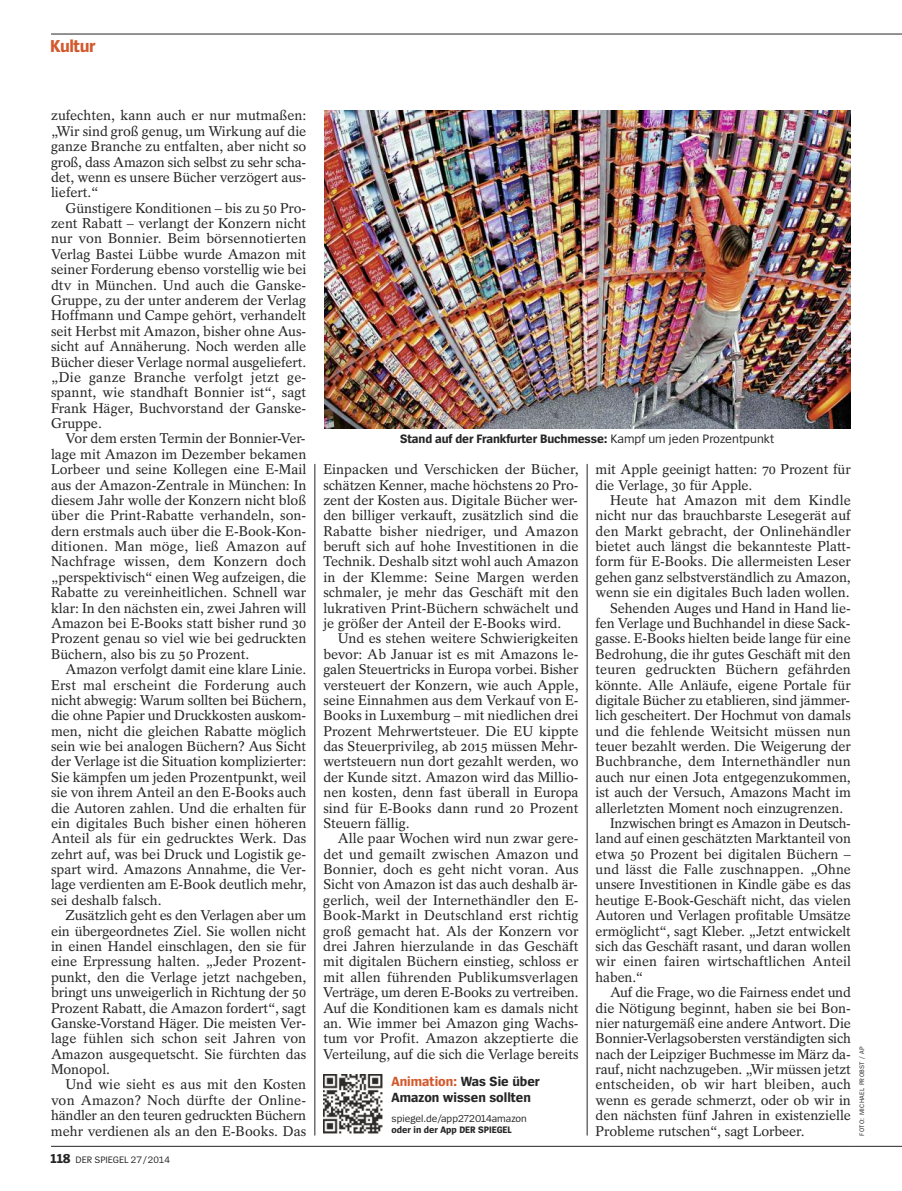
<style>
.page{position:relative;width:902px;height:1191px;background:#fff}
.page>*{position:absolute;margin:0;border:0;box-sizing:border-box;transform-origin:0 0}
.t1{font:700 18px "Spiegel Sans";letter-spacing:-.025em;color:#d3592c}
.t2{font:14.1px/15.5px "Spiegel Serif";letter-spacing:-.005em;color:#272627;text-align:justify}
.t3{font:14.1px "Spiegel Serif";letter-spacing:.015em;color:#272627}
.t4{font:700 13.8px/16.5px "Spiegel Sans";color:#272627}
.t5{font:700 12.75px "Spiegel Sans";letter-spacing:-.01em;color:#272627}
.t6{font:10.5px "Spiegel Sans";color:#272627}
.t7{font:700 9.9px "Spiegel Sans";color:#272627}
.t8{font:9.75px "Spiegel Sans";letter-spacing:-.005em;color:#272627}
.t9{font:6.75px "Spiegel Sans";letter-spacing:.05em;color:#272627}
.s1{font-weight:700;font-size:13.5px}
.s2{font-weight:400}
.s3{color:#d3592c}
</style>
<div class="page">
<hr style="left:51px;top:34px;width:799px;height:1px;background:#272627">
<hr style="left:850px;top:34px;width:51px;height:1px;background:#272627">
<hr style="left:51px;top:1146px;width:799px;height:1px;background:#272627">
<hr style="left:850px;top:1146px;width:51px;height:1px;background:#272627">
<hr style="left:314px;top:464px;width:1px;height:671px;background:#272627">
<hr style="left:587px;top:464px;width:1px;height:671px;background:#272627">
<img style="left:324px;top:110px;width:526px;height:318px">
<img style="left:323px;top:1074px;width:60px;height:59px">
<p class="t1" style="left:50px;top:39px;width:47px">Kultur</p>
<p class="t2" style="left:51px;top:109px;width:257px">zufechten, kann auch er nur mutmaßen: „Wir sind groß genug, um Wirkung auf die ganze Branche zu entfalten, aber nicht so groß, dass Amazon sich selbst zu sehr scha&shy;det, wenn es unsere Bücher verzögert aus&shy;liefert.“</p>
<p class="t2" style="left:51px;top:202px;width:257px;text-indent:14px">Günstigere Konditionen – bis zu 50 Pro&shy;zent Rabatt – verlangt der Konzern nicht nur von Bonnier. Beim börsennotierten Verlag Bastei Lübbe wurde Amazon mit seiner Forderung ebenso vorstellig wie bei dtv in München. Und auch die Ganske-Gruppe, zu der unter anderem der Verlag Hoffmann und Campe gehört, verhandelt seit Herbst mit Amazon, bisher ohne Aus&shy;sicht auf Annäherung. Noch werden alle Bücher dieser Verlage normal ausgeliefert. „Die ganze Branche verfolgt jetzt ge&shy;spannt, wie standhaft Bonnier ist“, sagt Frank Häger, Buchvorstand der Ganske-Gruppe.</p>
<p class="t2" style="left:51px;top:432px;width:257px;text-indent:14px">Vor dem ersten Termin der Bonnier-Ver&shy;lage mit Amazon im Dezember bekamen Lorbeer und seine Kollegen eine E-Mail aus der Amazon-Zentrale in München: In diesem Jahr wolle der Konzern nicht bloß über die Print-Rabatte verhandeln, son&shy;dern erstmals auch über die E-Book-Kon&shy;ditionen. Man möge, ließ Amazon auf Nachfrage wissen, dem Konzern doch „perspektivisch“ einen Weg aufzeigen, die Rabatte zu vereinheitlichen. Schnell war klar: In den nächsten ein, zwei Jahren will Amazon bei E-Books statt bisher rund 30<br>Prozent genau so viel wie bei gedruckten Büchern, also bis zu 50 Prozent.</p>
<p class="t2" style="left:51px;top:663px;width:257px;text-indent:14px">Amazon verfolgt damit eine klare Linie.<br>Erst mal erscheint die Forderung auch nicht abwegig: Warum sollten bei Büchern, die ohne Papier und Druckkosten auskom&shy;men, nicht die gleichen Rabatte möglich sein wie bei analogen Büchern? Aus Sicht der Verlage ist die Situation komplizierter:<br>Sie kämpfen um jeden Prozentpunkt, weil sie von ihrem Anteil an den E-Books auch die Autoren zahlen. Und die erhalten für ein digitales Buch bisher einen höheren Anteil als für ein gedrucktes Werk. Das zehrt auf, was bei Druck und Logistik ge&shy;spart wird. Amazons Annahme, die Ver&shy;lage verdienten am E-Book deutlich mehr, sei deshalb falsch.</p>
<p class="t2" style="left:51px;top:909px;width:257px;text-indent:15px">Zusätzlich geht es den Verlagen aber um ein übergeordnetes Ziel. Sie wollen nicht in einen Handel einschlagen, den sie für eine Erpressung halten. „Jeder Prozent&shy;punkt, den die Verlage jetzt nachgeben, bringt uns unweigerlich in Richtung der 50<br>Prozent Rabatt, die Amazon fordert“, sagt Ganske-Vorstand Häger. Die meisten Ver&shy;lage fühlen sich schon seit Jahren von Amazon ausgequetscht. Sie fürchten das Monopol.</p>
<p class="t2" style="left:51px;top:1078px;width:257px;text-indent:14px">Und wie sieht es aus mit den Kosten von Amazon? Noch dürfte der Online&shy;händler an den teuren gedruckten Büchern mehr verdienen als an den E-Books. Das</p>
<p class="t8" style="left:51px;top:1156px;width:121px"><span class="s1">118</span> DER SPIEGEL 27/2014</p>
<p class="t5" style="left:400px;top:434px;width:375px">Stand auf der Frankfurter Buchmesse: <span class="s2">Kampf um jeden Prozentpunkt</span></p>
<p class="t2" style="left:323px;top:463px;width:257px">Einpacken und Verschicken der Bücher, schätzen Kenner, mache höchstens 20 Pro&shy;zent der Kosten aus. Digitale Bücher wer&shy;den billiger verkauft, zusätzlich sind die Rabatte bisher niedriger, und Amazon beruft sich auf hohe Investitionen in die Technik. Deshalb sitzt wohl auch Amazon in der Klemme: Seine Margen werden schmaler, je mehr das Geschäft mit den lukrativen Print-Büchern schwächelt und je größer der Anteil der E-Books wird.</p>
<p class="t2" style="left:323px;top:632px;width:257px;text-indent:14px">Und es stehen weitere Schwierigkeiten bevor: Ab Januar ist es mit Amazons le&shy;galen Steuertricks in Europa vorbei. Bisher versteuert der Konzern, wie auch Apple, seine Einnahmen aus dem Verkauf von E-Books in Luxemburg – mit niedlichen drei Prozent Mehrwertsteuer. Die EU kippte das Steuerprivileg, ab 2015 müssen Mehr&shy;wertsteuern nun dort gezahlt werden, wo der Kunde sitzt. Amazon wird das Millio&shy;nen kosten, denn fast überall in Europa sind für E-Books dann rund 20 Prozent Steuern fällig.</p>
<p class="t2" style="left:323px;top:832px;width:257px;text-indent:14px">Alle paar Wochen wird nun zwar gere&shy;det und gemailt zwischen Amazon und Bonnier, doch es geht nicht voran. Aus Sicht von Amazon ist das auch deshalb är&shy;gerlich, weil der Internethändler den E-Book-Markt in Deutschland erst richtig groß gemacht hat. Als der Konzern vor drei Jahren hierzulande in das Geschäft mit digitalen Büchern einstieg, schloss er mit allen führenden Publikumsverlagen Verträge, um deren E-Books zu vertreiben.<br>Auf die Konditionen kam es damals nicht an. Wie immer bei Amazon ging Wachs&shy;tum vor Profit. Amazon akzeptierte die Verteilung, auf die sich die Verlage bereits</p>
<p class="t4" style="left:391px;top:1074px;width:150px"><span class="s3">Animation:</span> Was Sie über<br>Amazon wissen sollten</p>
<p class="t6" style="left:391px;top:1114px;width:137px">spiegel.de/app272014amazon</p>
<p class="t7" style="left:391px;top:1126px;width:122px">oder in der App DER SPIEGEL</p>
<p class="t2" style="left:595px;top:463px;width:257px">mit Apple geeinigt hatten: 70 Prozent für die Verlage, 30 für Apple.</p>
<p class="t3" style="left:610px;top:495px;width:242px">Heute hat Amazon mit dem Kindle</p>
<p class="t2" style="left:595px;top:509px;width:257px">nicht nur das brauchbarste Lesegerät auf</p>
<p class="t2" style="left:595px;top:524px;width:257px">den Markt gebracht, der Onlinehändler</p>
<p class="t2" style="left:595px;top:540px;width:257px">bietet auch längst die bekannteste Platt-</p>
<p class="t2" style="left:595px;top:555px;width:257px">form für E-Books. Die allermeisten Leser</p>
<p class="t2" style="left:595px;top:571px;width:257px">gehen ganz selbstverständlich zu Amazon,</p>
<p class="t2" style="left:595px;top:586px;width:256px">wenn sie ein digitales Buch laden wollen.</p>
<p class="t2" style="left:610px;top:601px;width:242px">Sehenden Auges und Hand in Hand lie-</p>
<p class="t2" style="left:595px;top:617px;width:256px">fen Verlage und Buchhandel in diese Sack-</p>
<p class="t2" style="left:595px;top:632px;width:257px">gasse. E-Books hielten beide lange für eine</p>
<p class="t2" style="left:595px;top:647px;width:257px">Bedrohung, die ihr gutes Geschäft mit den</p>
<p class="t2" style="left:595px;top:663px;width:257px">teuren gedruckten Büchern gefährden</p>
<p class="t2" style="left:595px;top:678px;width:257px">könnte. Alle Anläufe, eigene Portale für</p>
<p class="t2" style="left:595px;top:694px;width:256px">digitale Bücher zu etablieren, sind jämmer-</p>
<p class="t2" style="left:595px;top:709px;width:257px">lich gescheitert. Der Hochmut von damals</p>
<p class="t2" style="left:595px;top:724px;width:257px">und die fehlende Weitsicht müssen nun</p>
<p class="t2" style="left:595px;top:740px;width:257px">teuer bezahlt werden. Die Weigerung der</p>
<p class="t2" style="left:595px;top:755px;width:257px">Buchbranche, dem Internethändler nun</p>
<p class="t2" style="left:595px;top:770px;width:257px">auch nur einen Jota entgegenzukommen,</p>
<p class="t2" style="left:595px;top:786px;width:257px">ist auch der Versuch, Amazons Macht im</p>
<p class="t2" style="left:595px;top:801px;width:249px">allerletzten Moment noch einzugrenzen.</p>
<p class="t2" style="left:610px;top:817px;width:242px">Inzwischen bringt es Amazon in Deutsch-</p>
<p class="t2" style="left:595px;top:832px;width:257px">land auf einen geschätzten Marktanteil von</p>
<p class="t2" style="left:595px;top:847px;width:257px">etwa 50 Prozent bei digitalen Büchern –</p>
<p class="t2" style="left:595px;top:863px;width:257px">und lässt die Falle zuschnappen. „Ohne</p>
<p class="t2" style="left:595px;top:878px;width:257px">unsere Investitionen in Kindle gäbe es das</p>
<p class="t2" style="left:595px;top:893px;width:257px">heutige E-Book-Geschäft nicht, das vielen</p>
<p class="t2" style="left:595px;top:909px;width:257px">Autoren und Verlagen profitable Umsätze</p>
<p class="t2" style="left:595px;top:924px;width:257px">ermöglicht“, sagt Kleber. „Jetzt entwickelt</p>
<p class="t2" style="left:595px;top:940px;width:257px">sich das Geschäft rasant, und daran wollen</p>
<p class="t2" style="left:595px;top:955px;width:257px">wir einen fairen wirtschaftlichen Anteil</p>
<p class="t2" style="left:595px;top:970px;width:49px">haben.“</p>
<p class="t2" style="left:610px;top:986px;width:242px">Auf die Frage, wo die Fairness endet und</p>
<p class="t2" style="left:595px;top:1001px;width:257px">die Nötigung beginnt, haben sie bei Bon-</p>
<p class="t2" style="left:595px;top:1016px;width:257px">nier naturgemäß eine andere Antwort. Die</p>
<p class="t2" style="left:595px;top:1032px;width:257px">Bonnier-Verlagsobersten verständigten sich</p>
<p class="t2" style="left:595px;top:1047px;width:257px">nach der Leipziger Buchmesse im März da-</p>
<p class="t2" style="left:595px;top:1063px;width:257px">rauf, nicht nachzugeben. „Wir müssen jetzt</p>
<p class="t2" style="left:595px;top:1078px;width:257px">entscheiden, ob wir hart bleiben, auch</p>
<p class="t2" style="left:595px;top:1093px;width:257px">wenn es gerade schmerzt, oder ob wir in</p>
<p class="t2" style="left:595px;top:1109px;width:257px">den nächsten fünf Jahren in existenzielle</p>
<p class="t2" style="left:595px;top:1124px;width:210px">Probleme rutschen“, sagt Lorbeer.</p>
<p class="t9" style="left:859px;top:1135px;width:91px;rotate:-90deg">FOTO: MICHAEL PROBST / AP</p>
</div>
